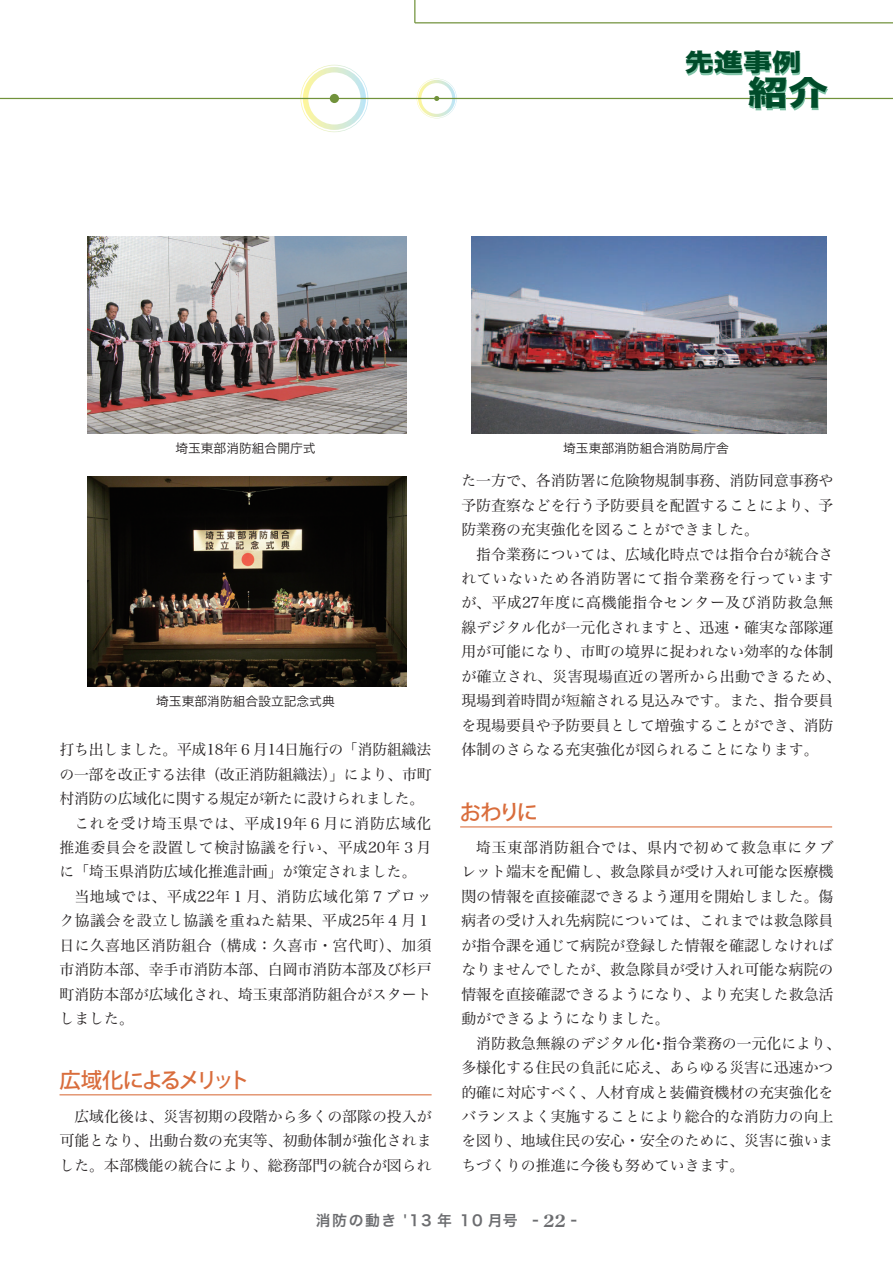
<style>
.page{position:relative;width:893px;height:1263px;background:#fff}
.page>*{position:absolute;margin:0;border:0;box-sizing:border-box;transform-origin:0 0}
.t1{font:33.3px "Hira Kaku Std N W8";color:#004c2a;scale:1.21 1}
.t2{font:24.15px "Hira Kaku Std N W8";color:#004c2a;scale:1.21 1}
.t3{font:500 21.3px "Koz Go Std";letter-spacing:-.13em;color:#d96d3c}
.t4{font:14.85px/24.5px "Hira Min Pro N W3";color:#231f20;text-align:justify}
.t5{font:14.85px "Hira Min Pro N W3";letter-spacing:.04em;color:#231f20}
.t6{font:14.85px "Hira Min Pro N W3";letter-spacing:.045em;color:#231f20}
.t7{font:14.85px "Hira Min Pro N W3";letter-spacing:-.02em;color:#231f20}
.t8{font:14.85px "Hira Min Pro N W3";letter-spacing:.025em;color:#231f20}
.t9{font:14.85px "Hira Min Pro N W3";letter-spacing:.05em;color:#231f20}
.t10{font:14.85px "Hira Kaku Pro W6";letter-spacing:.1em;color:#6c6d70}
.t11{font:12.75px "Hira Kaku Pro N W3";color:#231f20}
.s1{font-family:"Century Old Style Std";font-weight:700;font-size:16.95px}
</style>
<div class="page">
<img style="left:88px;top:236px;width:318px;height:198px">
<img style="left:88px;top:476px;width:318px;height:211px">
<img style="left:472px;top:236px;width:355px;height:198px">
<hr style="left:460px;top:826px;width:372px;height:1px;background:#d96d3c">
<hr style="left:60px;top:1094px;width:372px;height:1px;background:#d96d3c">
<svg style="left:59px;top:1094px;width:189px;height:2px"></svg>
<svg style="left:301px;top:65px;width:67px;height:67px"></svg>
<hr style="left:415px;top:22px;width:478px;height:1px;background:#71923b">
<div style="left:330px;top:94px;width:9px;height:9px;background:#71923b;border-radius:50%"></div>
<svg style="left:417px;top:79px;width:40px;height:39px"></svg>
<hr style="left:0;top:98px;width:893px;height:1px;background:#71923b">
<svg style="left:414px;top:0;width:1px;height:23px"></svg>
<svg style="left:686px;top:53px;width:142px;height:58px"></svg>
<p class="t2" style="left:685px;top:49px;width:98px">先進事例</p>
<p class="t1" style="left:748px;top:74px;width:68px">紹介</p>
<p class="t11" style="left:175px;top:437px;width:142px">埼玉東部消防組合開庁式</p>
<p class="t11" style="left:156px;top:690px;width:180px">埼玉東部消防組合設立記念式典</p>
<p class="t4" style="left:59px;top:736px;width:373px">打ち出しました。平成18年６月14日施行の「消防組織法</p>
<p class="t7" style="left:59px;top:761px;width:374px">の一部を改正する法律（改正消防組織法）」により、市町</p>
<p class="t7" style="left:59px;top:786px;width:366px">村消防の広域化に関する規定が新たに設けられました。</p>
<p class="t6" style="left:74px;top:810px;width:359px">これを受け埼玉県では、平成19年６月に消防広域化</p>
<p class="t5" style="left:59px;top:835px;width:373px">推進委員会を設置して検討協議を行い、平成20年３月</p>
<p class="t4" style="left:59px;top:858px;width:359px">に「埼玉県消防広域化推進計画」が策定されました。</p>
<p class="t6" style="left:74px;top:884px;width:359px">当地域では、平成22年１月、消防広域化第７ブロッ</p>
<p class="t5" style="left:59px;top:908px;width:373px">ク協議会を設立し協議を重ねた結果、平成25年４月１</p>
<p class="t8" style="left:59px;top:932px;width:374px">日に久喜地区消防組合（構成：久喜市・宮代町）、加須</p>
<p class="t4" style="left:59px;top:956px;width:374px">市消防本部、幸手市消防本部、白岡市消防本部及び杉戸</p>
<p class="t4" style="left:59px;top:980px;width:374px">町消防本部が広域化され、埼玉東部消防組合がスタート</p>
<p class="t4" style="left:59px;top:1005px;width:76px">しました。</p>
<p class="t3" style="left:60px;top:1066px;width:192px">広域化によるメリット</p>
<p class="t4" style="left:59px;top:1103px;width:374px;text-indent:15px">広域化後は、災害初期の段階から多くの部隊の投入が可能となり、出動台数の充実等、初動体制が強化されました。本部機能の統合により、総務部門の統合が図られ</p>
<p class="t11" style="left:563px;top:437px;width:167px">埼玉東部消防組合消防局庁舎</p>
<p class="t4" style="left:461px;top:467px;width:374px">た一方で、各消防署に危険物規制事務、消防同意事務や</p>
<p class="t4" style="left:461px;top:491px;width:374px">予防査察などを行う予防要員を配置することにより、予</p>
<p class="t4" style="left:461px;top:516px;width:299px">防業務の充実強化を図ることができました。</p>
<p class="t4" style="left:476px;top:540px;width:359px">指令業務については、広域化時点では指令台が統合さ</p>
<p class="t6" style="left:461px;top:566px;width:373px">れていないため各消防署にて指令業務を行っています</p>
<p class="t5" style="left:461px;top:590px;width:373px">が、平成27年度に高機能指令センター及び消防救急無</p>
<p class="t4" style="left:461px;top:614px;width:374px">線デジタル化が一元化されますと、迅速・確実な部隊運</p>
<p class="t4" style="left:461px;top:638px;width:374px">用が可能になり、市町の境界に捉われない効率的な体制</p>
<p class="t8" style="left:461px;top:664px;width:381px">が確立され、災害現場直近の署所から出動できるため、</p>
<p class="t4" style="left:461px;top:687px;width:374px">現場到着時間が短縮される見込みです。また、指令要員</p>
<p class="t4" style="left:461px;top:712px;width:374px">を現場要員や予防要員として増強することができ、消防</p>
<p class="t4" style="left:461px;top:736px;width:359px">体制のさらなる充実強化が図られることになります。</p>
<p class="t3" style="left:460px;top:798px;width:80px">おわりに</p>
<p class="t9" style="left:476px;top:835px;width:359px">埼玉東部消防組合では、県内で初めて救急車にタブ</p>
<p class="t4" style="left:461px;top:858px;width:374px">レット端末を配備し、救急隊員が受け入れ可能な医療機</p>
<p class="t4" style="left:461px;top:883px;width:374px">関の情報を直接確認できるよう運用を開始しました。傷</p>
<p class="t4" style="left:461px;top:907px;width:374px">病者の受け入れ先病院については、これまでは救急隊員</p>
<p class="t4" style="left:461px;top:932px;width:374px">が指令課を通じて病院が登録した情報を確認しなければ</p>
<p class="t4" style="left:461px;top:956px;width:374px">なりませんでしたが、救急隊員が受け入れ可能な病院の</p>
<p class="t4" style="left:461px;top:980px;width:374px">情報を直接確認できるようになり、より充実した救急活</p>
<p class="t4" style="left:461px;top:1005px;width:210px">動ができるようになりました。</p>
<p class="t4" style="left:476px;top:1029px;width:366px">消防救急無線のデジタル化・指令業務の一元化により、</p>
<p class="t4" style="left:461px;top:1054px;width:374px">多様化する住民の負託に応え、あらゆる災害に迅速かつ</p>
<p class="t4" style="left:461px;top:1078px;width:374px">的確に対応すべく、人材育成と装備資機材の充実強化を</p>
<p class="t4" style="left:461px;top:1103px;width:374px">バランスよく実施することにより総合的な消防力の向上</p>
<p class="t4" style="left:461px;top:1127px;width:374px">を図り、地域住民の安心・安全のために、災害に強いま</p>
<p class="t4" style="left:461px;top:1152px;width:284px">ちづくりの推進に今後も努めていきます。</p>
<p class="t10" style="left:316px;top:1207px;width:263px">消防の動き '13 年 10 月号 - <span class="s1">22</span> -</p>
</div>
